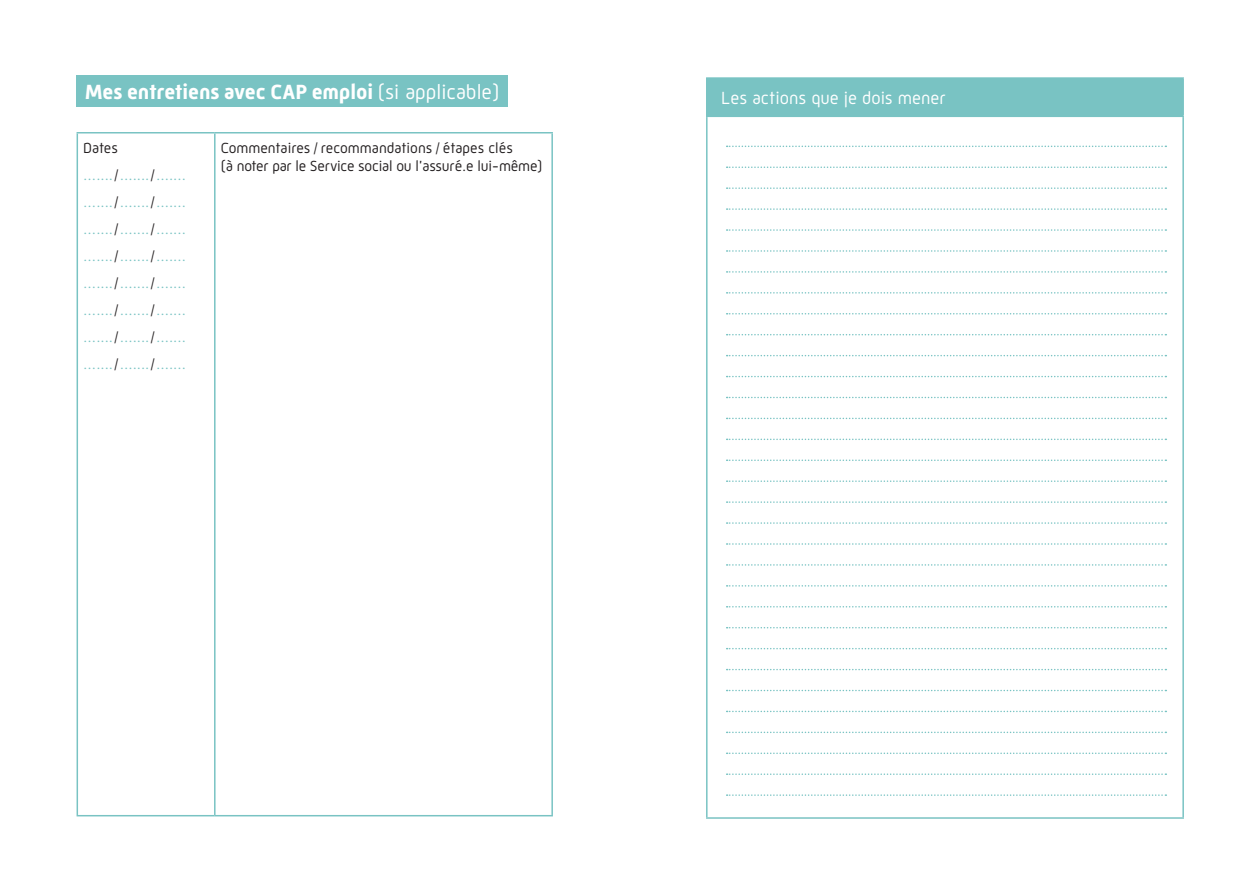
<style>
.page{position:relative;width:1259px;height:893px;background:#fff}
.page>*{position:absolute;margin:0;border:0;box-sizing:border-box;transform-origin:0 0}
.t1{font:700 21px "Mic 32 New";color:#fff}
.t2{font:18px "Mic 32";color:#fff}
.t3{font:15px "Mic 32";color:#79c3c3}
.t4{font:15px "Mic 32";letter-spacing:-.015em;color:#231f20}
.s1{font-family:"Mic 32";font-weight:400}
.s2{color:#231f20}
</style>
<div class="page">
<div style="left:77px;top:75px;width:430px;height:32px;background:#79c3c3"></div>
<hr style="left:77px;top:132px;width:138px;height:2px;background:#79c3c3">
<hr style="left:77px;top:134px;width:1px;height:681px;background:#79c3c3">
<hr style="left:215px;top:132px;width:338px;height:2px;background:#79c3c3">
<hr style="left:214px;top:134px;width:1px;height:681px;background:#79c3c3">
<hr style="left:551px;top:134px;width:2px;height:681px;background:#79c3c3">
<hr style="left:77px;top:815px;width:138px;height:1px;background:#79c3c3">
<hr style="left:215px;top:815px;width:338px;height:1px;background:#79c3c3">
<div style="left:707px;top:78px;width:476px;height:38px;background:#79c3c3"></div>
<hr style="left:706px;top:77px;width:478px;height:2px;background:#79c3c3">
<hr style="left:706px;top:79px;width:1px;height:37px;background:#79c3c3">
<hr style="left:1182px;top:79px;width:2px;height:37px;background:#79c3c3">
<hr style="left:706px;top:116px;width:478px;height:1px;background:#79c3c3">
<hr style="left:706px;top:117px;width:1px;height:700px;background:#79c3c3">
<hr style="left:1182px;top:117px;width:2px;height:700px;background:#79c3c3">
<hr style="left:706px;top:817px;width:478px;height:2px;background:#79c3c3">
<svg style="left:726px;top:146px;width:440px;height:1px"></svg>
<svg style="left:726px;top:480px;width:440px;height:2px"></svg>
<svg style="left:726px;top:187px;width:440px;height:2px"></svg>
<svg style="left:726px;top:522px;width:440px;height:2px"></svg>
<svg style="left:726px;top:229px;width:440px;height:2px"></svg>
<svg style="left:726px;top:564px;width:440px;height:2px"></svg>
<svg style="left:726px;top:271px;width:440px;height:2px"></svg>
<svg style="left:726px;top:606px;width:440px;height:1px"></svg>
<svg style="left:726px;top:166px;width:440px;height:2px"></svg>
<svg style="left:726px;top:501px;width:440px;height:2px"></svg>
<svg style="left:726px;top:208px;width:440px;height:2px"></svg>
<svg style="left:726px;top:543px;width:440px;height:2px"></svg>
<svg style="left:726px;top:250px;width:440px;height:2px"></svg>
<svg style="left:726px;top:585px;width:440px;height:2px"></svg>
<svg style="left:726px;top:292px;width:440px;height:2px"></svg>
<svg style="left:726px;top:627px;width:440px;height:1px"></svg>
<svg style="left:726px;top:313px;width:440px;height:1px"></svg>
<svg style="left:726px;top:648px;width:440px;height:1px"></svg>
<svg style="left:726px;top:355px;width:440px;height:1px"></svg>
<svg style="left:726px;top:690px;width:440px;height:1px"></svg>
<svg style="left:726px;top:397px;width:440px;height:1px"></svg>
<svg style="left:726px;top:732px;width:440px;height:1px"></svg>
<svg style="left:726px;top:439px;width:440px;height:1px"></svg>
<svg style="left:726px;top:773px;width:440px;height:2px"></svg>
<svg style="left:726px;top:334px;width:440px;height:1px"></svg>
<svg style="left:726px;top:669px;width:440px;height:1px"></svg>
<svg style="left:726px;top:376px;width:440px;height:1px"></svg>
<svg style="left:726px;top:711px;width:440px;height:1px"></svg>
<svg style="left:726px;top:418px;width:440px;height:1px"></svg>
<svg style="left:726px;top:752px;width:440px;height:2px"></svg>
<svg style="left:726px;top:459px;width:440px;height:2px"></svg>
<svg style="left:726px;top:794px;width:440px;height:2px"></svg>
<p class="t1" style="left:85px;top:80px;width:416px">Mes entretiens avec CAP emploi <span class="s1">(si applicable)</span></p>
<p class="t4" style="left:83px;top:140px;width:36px">Dates</p>
<p class="t3" style="left:83px;top:167px;width:104px">…....<span class="s2">/</span>…....<span class="s2">/</span>…....</p>
<p class="t3" style="left:83px;top:194px;width:104px">…....<span class="s2">/</span>…....<span class="s2">/</span>…....</p>
<p class="t3" style="left:83px;top:221px;width:104px">…....<span class="s2">/</span>…....<span class="s2">/</span>…....</p>
<p class="t3" style="left:83px;top:248px;width:104px">…....<span class="s2">/</span>…....<span class="s2">/</span>…....</p>
<p class="t3" style="left:83px;top:275px;width:104px">…....<span class="s2">/</span>…....<span class="s2">/</span>…....</p>
<p class="t3" style="left:83px;top:302px;width:104px">…....<span class="s2">/</span>…....<span class="s2">/</span>…....</p>
<p class="t3" style="left:83px;top:329px;width:104px">…....<span class="s2">/</span>…....<span class="s2">/</span>…....</p>
<p class="t3" style="left:83px;top:356px;width:104px">…....<span class="s2">/</span>…....<span class="s2">/</span>…....</p>
<p class="t4" style="left:221px;top:140px;width:294px">Commentaires / recommandations /étapes clés</p>
<p class="t4" style="left:221px;top:158px;width:323px">(à noter par le Service social ou l’assuré.e lui-même)</p>
<p class="t2" style="left:721px;top:87px;width:226px">Les actions que je dois mener</p>
</div>
